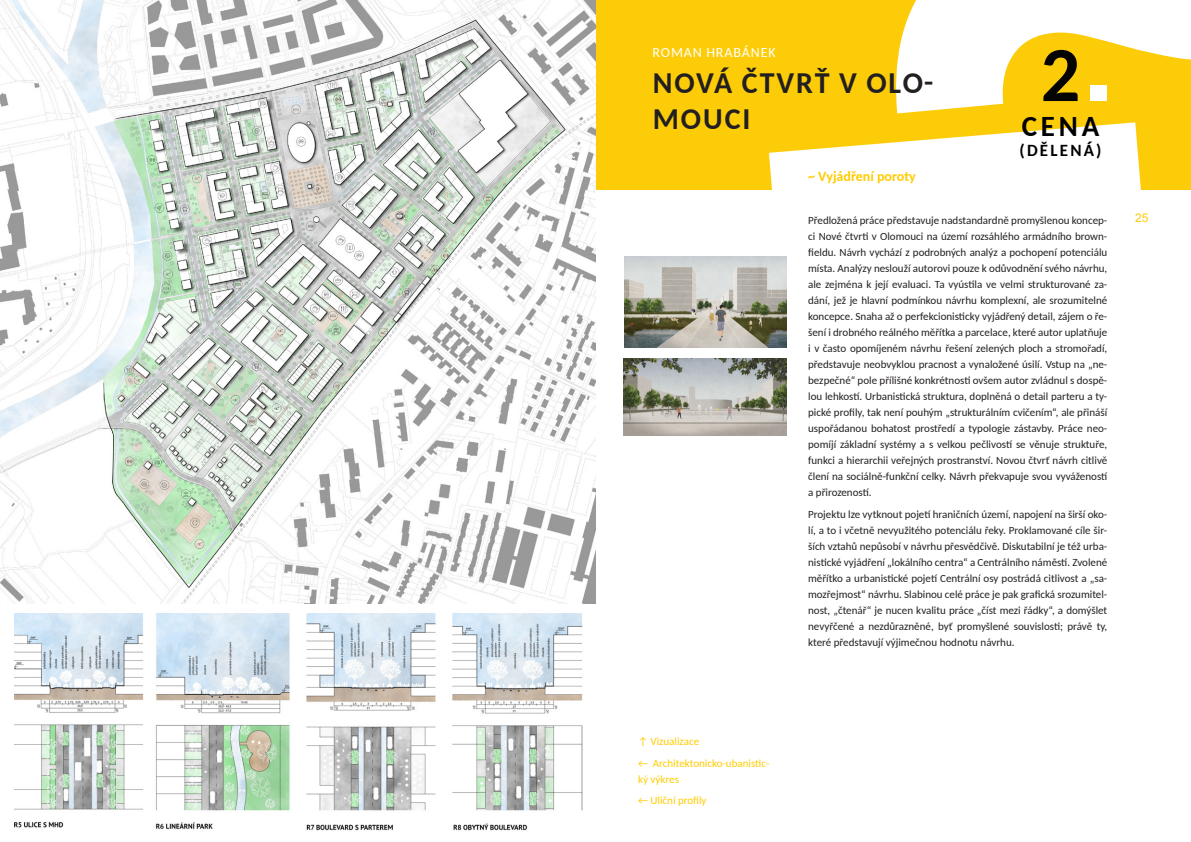
<style>
.page{position:relative;width:1191px;height:842px;background:#fff}
.page>*{position:absolute;margin:0;border:0;box-sizing:border-box;transform-origin:0 0}
.t1{font:700 78px "Carlito";color:#040503}
.t2{font:700 30px/36px "Carlito";letter-spacing:.065em;color:#231f20}
.t3{font:700 29px "Carlito";color:#000}
.t4{font:700 17px "Carlito";letter-spacing:.13em;color:#000}
.odstavec{font:700 14px "Carlito";color:#fc0}
.t5{font:14px "Carlito";letter-spacing:.065em;color:#fff}
.t6{font:12px "Arial";color:#fdcc09}
.odstavec-2{font:11px/16px "Carlito";color:#231f20;text-align:justify}
.odstavec-3{font:11px/16px "Carlito";color:#fc0}
</style>
<div class="page">
<div style="left:595px;top:0;width:596px;height:190px;background:#fdcc09"></div>
<svg style="left:896px;top:0;width:295px;height:113px"></svg>
<svg style="left:769px;top:122px;width:372px;height:68px;fill:#fff"></svg>
<img style="left:0;top:0;width:595px;height:604px">
<div style="left:1090px;top:86px;width:16px;height:15px;background:#fff"></div>
<img style="left:15px;top:614px;width:567px;height:217px">
<img style="left:624px;top:359px;width:162px;height:76px">
<img style="left:624px;top:257px;width:162px;height:90px">
<p class="t5" style="left:652px;top:43px;width:125px">ROMAN HRABÁNEK</p>
<p class="t2" style="left:653px;top:64px;width:282px">NOVÁ ČTVRŤ V OLO-<br>MOUCI</p>
<p class="t1" style="left:1040px;top:21px;width:41px">2</p>
<p class="t3" style="left:1021px;top:106px;width:79px">CENA</p>
<p class="t4" style="left:1019px;top:139px;width:84px">(DĚLENÁ)</p>
<p class="odstavec" style="left:808px;top:166px;width:109px">~ Vyjádření poroty</p>
<p class="odstavec-2" style="left:808px;top:212px;width:301px">Předložená práce představuje nadstandardně promyšlenou koncep&shy;ci Nové čtvrti v Olomouci na území rozsáhlého armádního brown&shy;fieldu. Návrh vychází z podrobných analýz a pochopení potenciálu místa. Analýzy neslouží autorovi pouze k odůvodnění svého návrhu, ale zejména k její evaluaci. Ta vyústila ve velmi strukturované za&shy;dání, jež je hlavní podmínkou návrhu komplexní, ale srozumitelné koncepce. Snaha až o perfekcionisticky vyjádřený detail, zájem o ře&shy;šení i drobného reálného měřítka a parcelace, které autor uplatňuje i v často opomíjeném návrhu řešení zelených ploch a stromořadí, představuje neobvyklou pracnost a vynaložené úsilí. Vstup na „ne&shy;bezpečné“ pole přílišné konkrétnosti ovšem autor zvládnul s dospě&shy;lou lehkostí. Urbanistická struktura, doplněná o detail parteru a ty&shy;pické profily, tak není pouhým „strukturálním cvičením“, ale přináší uspořádanou bohatost prostředí a typologie zástavby. Práce neo&shy;pomíjí základní systémy a s velkou pečlivostí se věnuje struktuře, funkci a hierarchii veřejných prostranství. Novou čtvrť návrh citlivě člení na sociálně-funkční celky. Návrh překvapuje svou vyvážeností a přirozeností.</p>
<p class="odstavec-2" style="left:808px;top:505px;width:301px">Projektu lze vytknout pojetí hraničních území, napojení na širší oko&shy;lí, a to i včetně nevyužitého potenciálu řeky. Proklamované cíle šir&shy;ších vztahů nepůsobí v návrhu přesvědčivě. Diskutabilní je též urba&shy;nistické vyjádření „lokálního centra“ a Centrálního náměstí. Zvolené měřítko a urbanistické pojetí Centrální osy postrádá citlivost a „sa&shy;mozřejmost“ návrhu. Slabinou celé práce je pak grafická srozumitel&shy;nost, „čtenář“ je nucen kvalitu práce „číst mezi řádky“, a domýšlet nevyřčené a nezdůrazněné, byť promyšlené souvislosti; právě ty, které představují výjimečnou hodnotu návrhu.</p>
<p class="t6" style="left:1135px;top:209px;width:15px">25</p>
<p class="odstavec-3" style="left:638px;top:733px;width:63px">↑ Vizualizace</p>
<p class="odstavec-3" style="left:638px;top:754px;width:133px">← Architektonicko-ubanistic&shy;ký výkres</p>
<p class="odstavec-3" style="left:638px;top:792px;width:70px">← Uliční profily</p>
</div>
